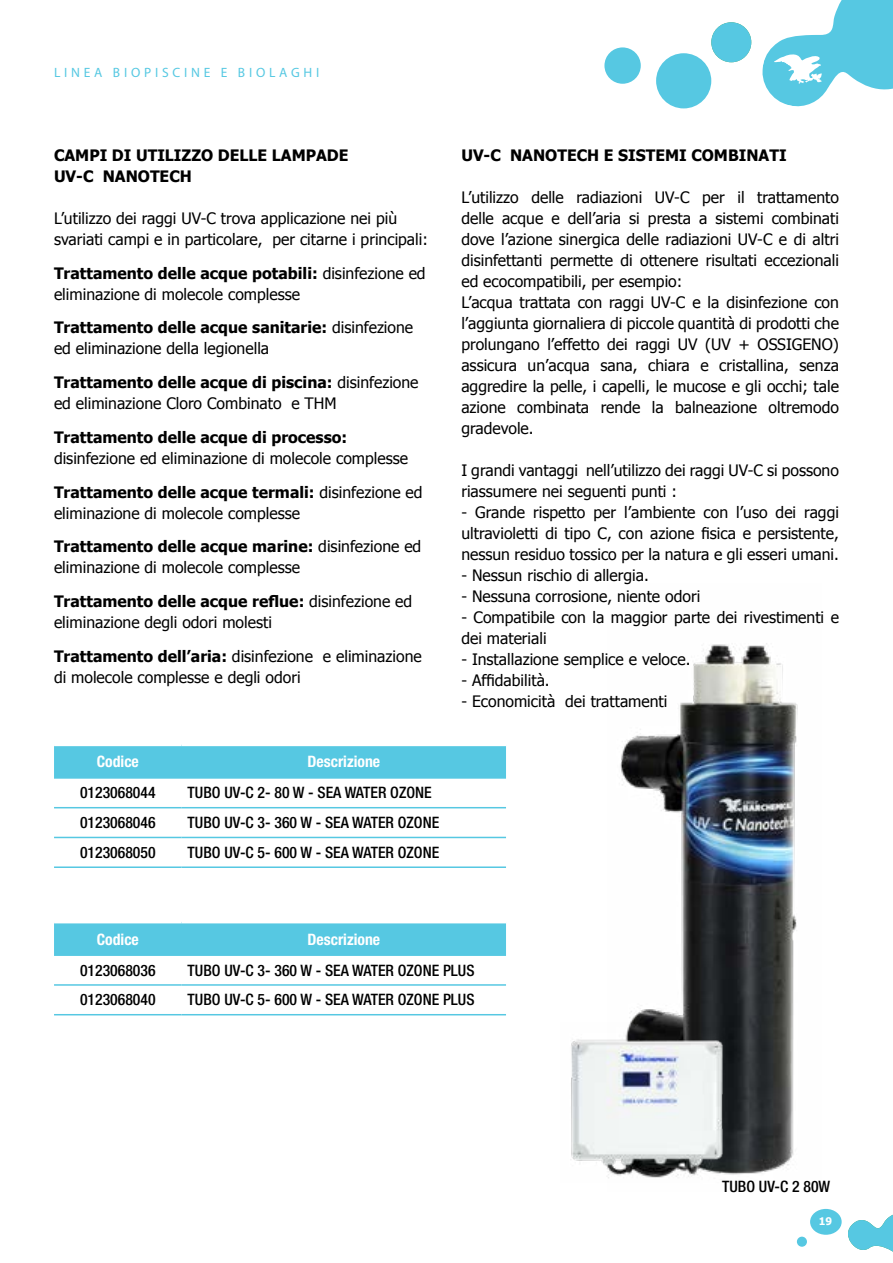
<style>
.page{position:relative;width:893px;height:1263px;background:#fff}
.page>*{position:absolute;margin:0;border:0;box-sizing:border-box;transform-origin:0 0}
.t1{font:15.75px/21px "Tahoma";color:#000}
.t2{font:500 condensed 15.75px "Helvetica Neue LT Std";color:#000}
.t3{font:700 15.75px/21px "Tahoma";color:#000}
.t4{font:700 condensed 15.75px "Helvetica Neue LT Std";color:#fff}
.t5{font:13.5px "Myriad Pro";letter-spacing:.28em;color:#56c8e2}
.t6{font:700 10.5px "Tahoma";color:#fff}
.s1{font-weight:700}
</style>
<div class="page">
<svg style="left:848px;top:1214px;width:45px;height:38px"></svg>
<div style="left:810px;top:1209px;width:32px;height:26px;background:#56c8e2;border-radius:50%"></div>
<div style="left:797px;top:1236px;width:10px;height:11px;background:#56c8e2;border-radius:50%"></div>
<div style="left:656px;top:53px;width:55px;height:55px;background:#56c8e2;border-radius:50%"></div>
<div style="left:711px;top:22px;width:40px;height:40px;background:#56c8e2;border-radius:50%"></div>
<div style="left:604px;top:47px;width:37px;height:37px;background:#56c8e2;border-radius:50%"></div>
<svg style="left:762px;top:0;width:131px;height:107px"></svg>
<div style="left:54px;top:746px;width:452px;height:33px;background:#56c8e2"></div>
<hr style="left:54px;top:866px;width:128px;height:2px;background:#56c8e2">
<hr style="left:54px;top:837px;width:128px;height:1px;background:#56c8e2">
<hr style="left:182px;top:837px;width:324px;height:1px;background:#56c8e2">
<hr style="left:182px;top:866px;width:324px;height:2px;background:#56c8e2">
<hr style="left:54px;top:807px;width:128px;height:1px;background:#56c8e2">
<hr style="left:182px;top:807px;width:324px;height:1px;background:#56c8e2">
<div style="left:54px;top:923px;width:452px;height:33px;background:#56c8e2"></div>
<hr style="left:54px;top:1014px;width:128px;height:1px;background:#56c8e2">
<hr style="left:54px;top:984px;width:128px;height:2px;background:#56c8e2">
<hr style="left:182px;top:984px;width:324px;height:2px;background:#56c8e2">
<hr style="left:182px;top:1014px;width:324px;height:1px;background:#56c8e2">
<img style="left:620px;top:643px;width:178px;height:532px">
<img style="left:571px;top:1023px;width:163px;height:155px">
<p class="t5" style="left:54px;top:65px;width:267px">LINEA BIOPISCINE E BIOLAGHI</p>
<p class="t3" style="left:54px;top:144px;width:296px">CAMPI DI UTILIZZO DELLE LAMPADE<br>UV-C NANOTECH</p>
<p class="t1" style="left:54px;top:207px;width:375px">L’utilizzo dei raggi UV-C trova applicazione nei più svariati campi e in particolare, per citarne i principali:</p>
<p class="t1" style="left:54px;top:262px;width:373px"><span class="s1">Trattamento delle acque potabili:</span> disinfezione ed eliminazione di molecole complesse</p>
<p class="t1" style="left:54px;top:316px;width:361px"><span class="s1">Trattamento delle acque sanitarie:</span> disinfezione ed eliminazione della legionella</p>
<p class="t1" style="left:54px;top:371px;width:366px"><span class="s1">Trattamento delle acque di piscina:</span> disinfezione ed eliminazione Cloro Combinato e THM</p>
<p class="t3" style="left:54px;top:426px;width:295px">Trattamento delle acque di processo:</p>
<p class="t1" style="left:54px;top:441px;width:370px;line-height:33.8px">disinfezione ed eliminazione di molecole complesse<br><span class="s1">Trattamento delle acque termali:</span> disinfezione ed</p>
<p class="t1" style="left:54px;top:495px;width:369px;line-height:33.8px">eliminazione di molecole complesse<br><span class="s1">Trattamento delle acque marine:</span> disinfezione ed</p>
<p class="t1" style="left:54px;top:550px;width:360px;line-height:33.8px">eliminazione di molecole complesse<br><span class="s1">Trattamento delle acque reflue:</span> disinfezione ed</p>
<p class="t1" style="left:54px;top:605px;width:369px;line-height:33.8px">eliminazione degli odori molesti<br><span class="s1">Trattamento dell’aria:</span> disinfezione e eliminazione</p>
<p class="t1" style="left:54px;top:666px;width:248px">di molecole complesse e degli odori</p>
<p class="t4" style="left:97px;top:752px;width:44px">Codice</p>
<p class="t4" style="left:307px;top:752px;width:74px">Descrizione</p>
<p class="t2" style="left:80px;top:783px;width:77px">0123068044</p>
<p class="t2" style="left:188px;top:783px;width:246px">TUBO UV-C 2- 80 W - SEA WATER OZONE</p>
<p class="t2" style="left:80px;top:813px;width:77px">0123068046</p>
<p class="t2" style="left:188px;top:813px;width:253px">TUBO UV-C 3- 360 W - SEA WATER OZONE</p>
<p class="t2" style="left:80px;top:843px;width:77px">0123068050</p>
<p class="t2" style="left:188px;top:843px;width:253px">TUBO UV-C 5- 600 W - SEA WATER OZONE</p>
<p class="t3" style="left:461px;top:144px;width:327px">UV-C NANOTECH E SISTEMI COMBINATI</p>
<p class="t1" style="left:461px;top:186px;width:379px">L’utilizzo delle radiazioni UV-C per il trattamento delle acque e dell’aria si presta a sistemi combinati dove l’azione sinergica delle radiazioni UV-C e di altri disinfettanti permette di ottenere risultati eccezionali ed ecocompatibili, per esempio:<br>L’acqua trattata con raggi UV-C e la disinfezione con l’aggiunta giornaliera di piccole quantità di prodotti che prolungano l’effetto dei raggi UV (UV + OSSIGENO) assicura un’acqua sana, chiara e cristallina, senza aggredire la pelle, i capelli, le mucose e gli occhi; tale azione combinata rende la balneazione oltremodo gradevole.</p>
<p class="t1" style="left:461px;top:459px;width:379px">I grandi vantaggi nell’utilizzo dei raggi UV-C si possono riassumere nei seguenti punti :</p>
<p class="t1" style="left:461px;top:501px;width:379px;text-align:justify">- Grande rispetto per l’ambiente con l’uso dei raggi ultravioletti di tipo C, con azione fisica e persistente, nessun residuo tossico per la natura e gli esseri umani.</p>
<p class="t1" style="left:461px;top:564px;width:189px">- Nessun rischio di allergia.</p>
<p class="t1" style="left:461px;top:585px;width:240px">- Nessuna corrosione, niente odori</p>
<p class="t1" style="left:461px;top:606px;width:379px">- Compatibile con la maggior parte dei rivestimenti e dei materiali</p>
<p class="t1" style="left:461px;top:648px;width:231px">- Installazione semplice e veloce.</p>
<p class="t1" style="left:461px;top:669px;width:90px">- Affidabilità.</p>
<p class="t1" style="left:461px;top:690px;width:208px">- Economicità dei trattamenti</p>
<p class="t4" style="left:97px;top:929px;width:44px">Codice</p>
<p class="t4" style="left:307px;top:929px;width:74px">Descrizione</p>
<p class="t2" style="left:80px;top:961px;width:77px">0123068036</p>
<p class="t2" style="left:188px;top:961px;width:288px">TUBO UV-C 3- 360 W - SEA WATER OZONE PLUS</p>
<p class="t2" style="left:80px;top:990px;width:77px">0123068040</p>
<p class="t2" style="left:188px;top:990px;width:288px">TUBO UV-C 5- 600 W - SEA WATER OZONE PLUS</p>
<p class="t2" style="left:722px;top:1177px;width:110px">TUBO UV-C 2 80W</p>
<p class="t6" style="left:819px;top:1213px;width:15px">19</p>
</div>
